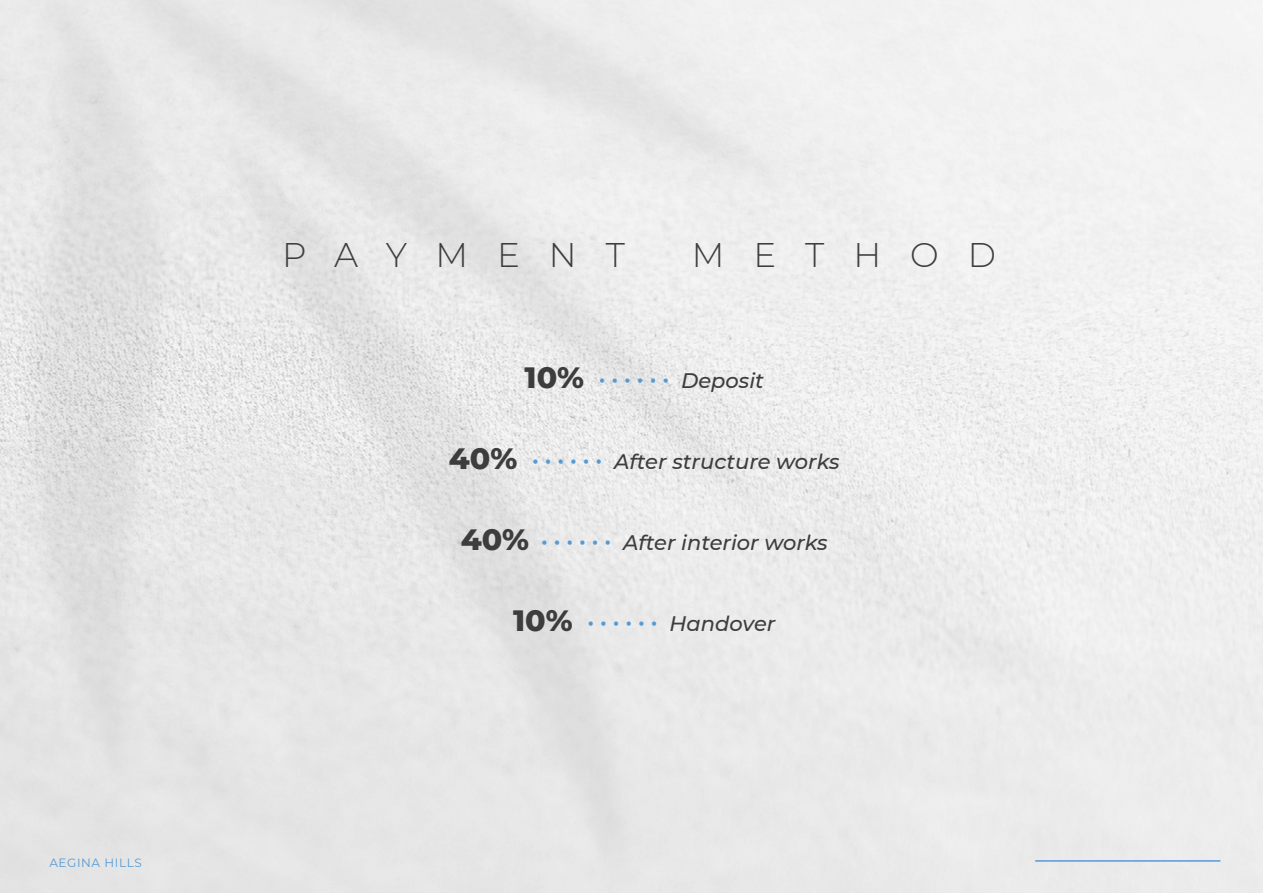
<style>
.page{position:relative;width:1263px;height:893px;background:#fff}
.page>*{position:absolute;margin:0;border:0;box-sizing:border-box;transform-origin:0 0}
.t1{font:300 34.2px "Montserrat";letter-spacing:.85em;color:#3d3d3d}
.t2{font:italic 500 21px "Montserrat";color:#3d3d3d}
.t3{font:12px "Montserrat";letter-spacing:.05em;color:#569ad4}
.s1{font-weight:800;font-style:normal;font-size:30px}
.s2{font-weight:700;font-style:normal;color:#569ad4}
</style>
<div class="page">
<img style="left:0;top:0;width:1263px;height:893px">
<hr style="left:1035px;top:860px;width:185px;height:2px;background:#569ad4">
<p class="t3" style="left:49px;top:855px;width:94px">AEGINA HILLS</p>
<h1 class="t1" style="left:282px;top:232px;width:344px">PAYMENT</h1>
<h1 class="t1" style="left:692px;top:232px;width:306px">METHOD</h1>
<p class="t2" style="left:524px;top:366px;width:241px"><span class="s1">10%</span> <span class="s2">∙ ∙ ∙ ∙ ∙ ∙</span> Deposit</p>
<p class="t2" style="left:449px;top:447px;width:392px"><span class="s1">40%</span> <span class="s2">∙ ∙ ∙ ∙ ∙ ∙</span> After structure works</p>
<p class="t2" style="left:461px;top:528px;width:369px"><span class="s1">40%</span> <span class="s2">∙ ∙ ∙ ∙ ∙ ∙</span> After interior works</p>
<p class="t2" style="left:513px;top:609px;width:264px"><span class="s1">10%</span> <span class="s2">∙ ∙ ∙ ∙ ∙ ∙</span> Handover</p>
</div>
